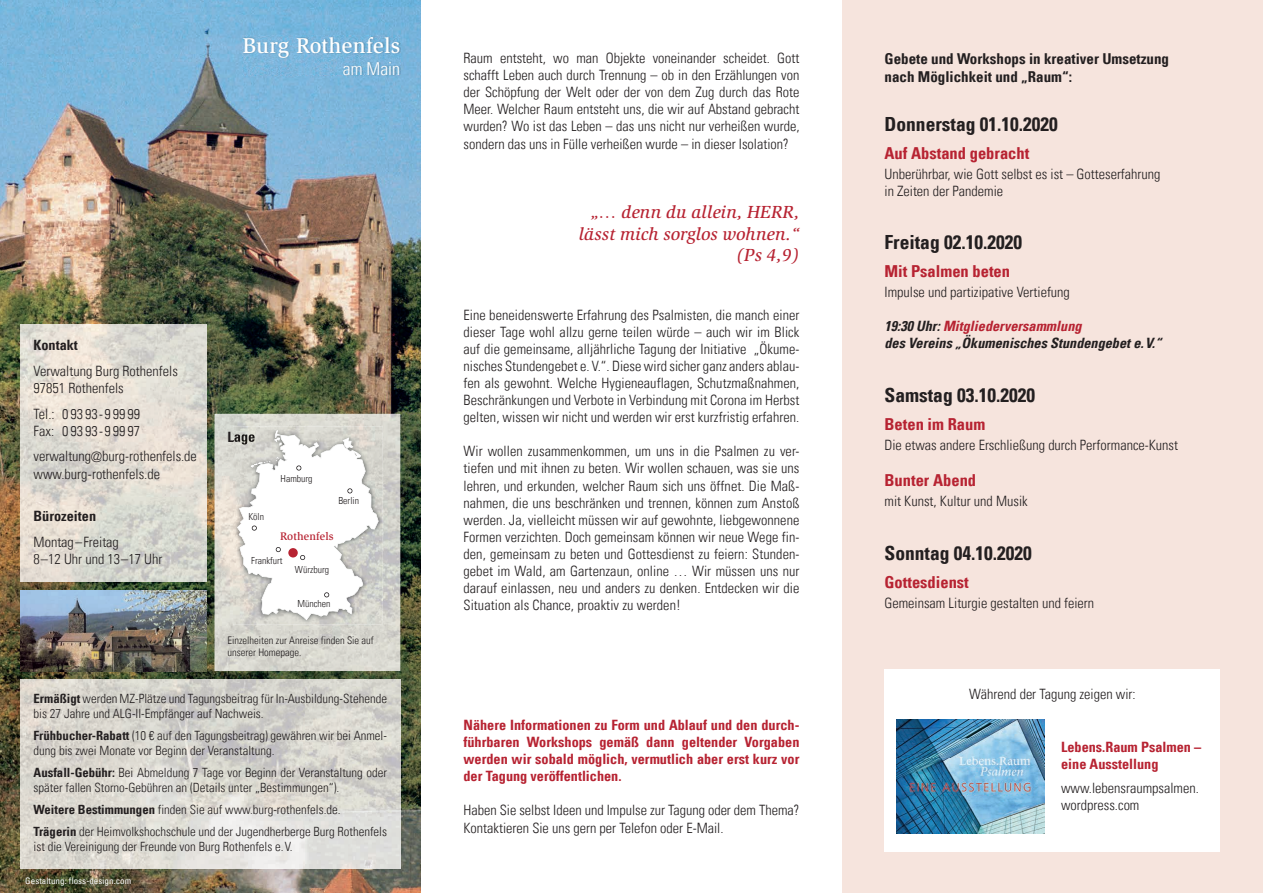
<style>
.page{position:relative;width:1263px;height:893px;background:#fff}
.page>*{position:absolute;margin:0;border:0;box-sizing:border-box;transform-origin:0 0}
.t1{font:500 22.05px "Slimbach";letter-spacing:.01em;color:#fff}
.t2{font:700 condensed 19.5px "Univers LT";color:#231f20}
.t3{font:italic 500 18px/21.6px "Slimbach";letter-spacing:.01em;color:#b72332;text-align:right}
.t4{font:300 condensed 17.85px "Univers LT";color:#fff}
.t5{font:700 condensed 16.5px "Univers LT";color:#b72332}
.t6{font:700 condensed 15px/18px "Univers LT";color:#231f20}
.t7{font:300 condensed 14.25px/17.1px "Univers LT";color:#231f20}
.t8{font:700 condensed 14.25px/17.1px "Univers LT";color:#b72332;text-align:justify}
.t9{font:italic 700 condensed 14.25px/17.1px "Univers LT";color:#231f20}
.t10{font:700 condensed 14.25px "Univers LT";color:#231f20}
.t11{font:300 condensed 12.75px/15.3px "Univers LT";color:#231f20}
.t12{font:500 11.25px "Slimbach";letter-spacing:.01em;color:#b72332}
.t13{font:300 condensed 10.5px/12.6px "Univers LT";color:#231f20}
.t14{font:300 condensed 9.75px "Univers LT";color:#231f20}
.t15{font:condensed 9px "Univers LT";letter-spacing:.005em;color:#fff}
.t16{font:300 5.25px/6.8px "Frutiger";color:#231f20}
.s1{font-weight:700}
.s2{color:#b72332}
</style>
<div class="page">
<img style="left:0;top:0;width:421px;height:893px">
<img style="left:242px;top:36px;width:159px;height:40px">
<img style="left:21px;top:324px;width:185px;height:257px">
<img style="left:215px;top:414px;width:185px;height:257px">
<img style="left:233px;top:426px;width:150px;height:198px">
<svg style="left:228px;top:430px;width:151px;height:190px"></svg>
<img style="left:21px;top:679px;width:379px;height:190px">
<img style="left:21px;top:590px;width:185px;height:81px">
<div style="left:842px;top:0;width:421px;height:893px;background:#f6e4dd"></div>
<div style="left:884px;top:670px;width:336px;height:182px;background:#fff"></div>
<img style="left:896px;top:719px;width:148px;height:114px">
<h1 class="t1" style="left:243px;top:32px;width:159px">Burg Rothenfels</h1>
<p class="t4" style="left:343px;top:58px;width:59px">am Main</p>
<p class="t10" style="left:34px;top:337px;width:46px">Kontakt</p>
<p class="t7" style="left:34px;top:362px;width:146px">Verwaltung Burg Rothenfels<br>97851 Rothenfels</p>
<p class="t7" style="left:34px;top:405px;width:108px">Tel.: 0 93 93-9 99 99<br>Fax: 0 93 93-9 99 97</p>
<p class="t7" style="left:34px;top:448px;width:165px">verwaltung@burg-rothenfels.de www.burg-rothenfels.de</p>
<p class="t10" style="left:34px;top:507px;width:64px">Bürozeiten</p>
<p class="t7" style="left:34px;top:533px;width:130px">Montag–Freitag<br>8–12 Uhr und 13–17 Uhr</p>
<p class="t14" style="left:281px;top:473px;width:33px">Hamburg</p>
<p class="t14" style="left:338px;top:495px;width:22px">Berlin</p>
<p class="t14" style="left:248px;top:511px;width:17px">Köln</p>
<p class="t14" style="left:251px;top:555px;width:33px">Frankfurt</p>
<p class="t12" style="left:280px;top:530px;width:55px">Rothenfels</p>
<p class="t14" style="left:295px;top:563px;width:36px">Würzburg</p>
<p class="t14" style="left:297px;top:598px;width:35px">München</p>
<p class="t13" style="left:227px;top:634px;width:148px">Einzelheiten zur Anreise finden Sie auf unserer Homepage.</p>
<p class="t11" style="left:34px;top:691px;width:355px"><span class="s1">Ermäßigt</span> werden MZ-Plätze und Tagungsbeitrag für In-Ausbildung-Stehende bis 27 Jahre und ALG-II-Empfänger auf Nachweis.</p>
<p class="t11" style="left:34px;top:728px;width:355px"><span class="s1">Frühbucher-Rabatt</span> (10 € auf den Tagungsbeitrag) gewähren wir bei Anmel&shy;dung bis zwei Monate vor Beginn der Veranstaltung.</p>
<p class="t11" style="left:34px;top:765px;width:355px"><span class="s1">Ausfall-Gebühr:</span> Bei Abmeldung 7 Tage vor Beginn der Veranstaltung oder später fallen Storno-Gebühren an (Details unter „Bestimmungen“).</p>
<p class="t11" style="left:34px;top:799px;width:355px;line-height:21.6px"><span class="s1">Weitere Bestimmungen</span> finden Sie auf www.burg-rothenfels.de.<br><span class="s1">Trägerin</span> der Heimvolkshochschule und der Jugendherberge Burg Rothenfels</p>
<p class="t11" style="left:34px;top:839px;width:261px">ist die Vereinigung der Freunde von Burg Rothenfels e.V.</p>
<p class="t15" style="left:25px;top:875px;width:108px">Gestaltung: floss-design.com</p>
<p class="t7" style="left:463px;top:49px;width:337px;text-align:justify">Raum entsteht, wo man Objekte voneinander scheidet. Gott schafft Leben auch durch Trennung – ob in den Erzählungen von der Schöpfung der Welt oder der von dem Zug durch das Rote Meer. Welcher Raum entsteht uns, die wir auf Abstand gebracht wurden? Wo ist das Leben – das uns nicht nur verheißen wurde, sondern das uns in Fülle verheißen wurde – in dieser Isolation?</p>
<p class="t3" style="left:579px;top:201px;width:222px">„… denn du allein, HERR, lässt mich sorglos wohnen.“ (Ps 4,9)</p>
<p class="t7" style="left:463px;top:306px;width:337px;text-align:justify">Eine beneidenswerte Erfahrung des Psalmisten, die manch einer dieser Tage wohl allzu gerne teilen würde – auch wir im Blick auf die gemeinsame, alljährliche Tagung der Initiative „Ökume&shy;nisches Stundengebet e. V.“. Diese wird sicher ganz anders ablau&shy;fen als gewohnt. Welche Hygieneauflagen, Schutzmaßnahmen, Beschränkungen und Verbote in Verbindung mit Corona im Herbst gelten, wissen wir nicht und werden wir erst kurzfristig erfahren.</p>
<p class="t7" style="left:463px;top:443px;width:337px;text-align:justify">Wir wollen zusammenkommen, um uns in die Psalmen zu ver&shy;tiefen und mit ihnen zu beten. Wir wollen schauen, was sie uns lehren, und erkunden, welcher Raum sich uns öffnet. Die Maß&shy;nahmen, die uns beschränken und trennen, können zum Anstoß werden. Ja, vielleicht müssen wir auf gewohnte, liebgewonnene Formen verzichten. Doch gemeinsam können wir neue Wege fin&shy;den, gemeinsam zu beten und Gottesdienst zu feiern: Stunden&shy;gebet im Wald, am Gartenzaun, online … Wir müssen uns nur darauf einlassen, neu und anders zu denken. Entdecken wir die Situation als Chance, proaktiv zu werden!</p>
<p class="t8" style="left:463px;top:716px;width:337px">Nähere Informationen zu Form und Ablauf und den durch&shy;führbaren Workshops gemäß dann geltender Vorgaben werden wir sobald möglich, vermutlich aber erst kurz vor der Tagung veröffentlichen.</p>
<p class="t7" style="left:463px;top:802px;width:337px">Haben Sie selbst Ideen und Impulse zur Tagung oder dem Thema?<br>Kontaktieren Sie uns gern per Telefon oder E-Mail.</p>
<p class="t16" style="left:620px;top:805px;width:116px">17.30 Uhr eine Aachener Persönlichkeit eingeladen, den eigenen Lieblingspsalm vorzutragen.</p>
<p class="t16" style="left:620px;top:825px;width:63px">07.09.2016 Marcel Philipp,</p>
<p class="t6" style="left:884px;top:49px;width:286px">Gebete und Workshops in kreativer Umsetzung nach Möglichkeit und „Raum“:</p>
<h2 class="t2" style="left:884px;top:112px;width:175px">Donnerstag 01.10.2020</h2>
<p class="t5" style="left:884px;top:143px;width:146px">Auf Abstand gebracht</p>
<p class="t7" style="left:884px;top:165px;width:277px">Unberührbar, wie Gott selbst es ist – Gotteserfahrung in Zeiten der Pandemie</p>
<h2 class="t2" style="left:884px;top:230px;width:139px">Freitag 02.10.2020</h2>
<p class="t5" style="left:884px;top:261px;width:127px">Mit Psalmen beten</p>
<p class="t7" style="left:884px;top:284px;width:187px">Impulse und partizipative Vertiefung</p>
<p class="t9" style="left:884px;top:318px;width:278px">19:30 Uhr: <span class="s2">Mitgliederversammlung<br></span>des Vereins „Ökumenisches Stundengebet e.V.“</p>
<h2 class="t2" style="left:884px;top:383px;width:152px">Samstag 03.10.2020</h2>
<p class="t5" style="left:884px;top:414px;width:102px">Beten im Raum</p>
<p class="t7" style="left:884px;top:436px;width:295px">Die etwas andere Erschließung durch Performance-Kunst</p>
<p class="t5" style="left:884px;top:470px;width:93px">Bunter Abend</p>
<p class="t7" style="left:884px;top:493px;width:145px">mit Kunst, Kultur und Musik</p>
<h2 class="t2" style="left:884px;top:541px;width:149px">Sonntag 04.10.2020</h2>
<p class="t5" style="left:884px;top:572px;width:86px">Gottesdienst</p>
<p class="t7" style="left:884px;top:594px;width:211px">Gemeinsam Liturgie gestalten und feiern</p>
<p class="t7" style="left:969px;top:685px;width:168px">Während der Tagung zeigen wir:</p>
<p class="t8" style="left:1061px;top:738px;width:142px">Lebens.Raum Psalmen – eine Ausstellung</p>
<p class="t7" style="left:1061px;top:779px;width:139px">www.lebensraumpsalmen. wordpress.com</p>
</div>
